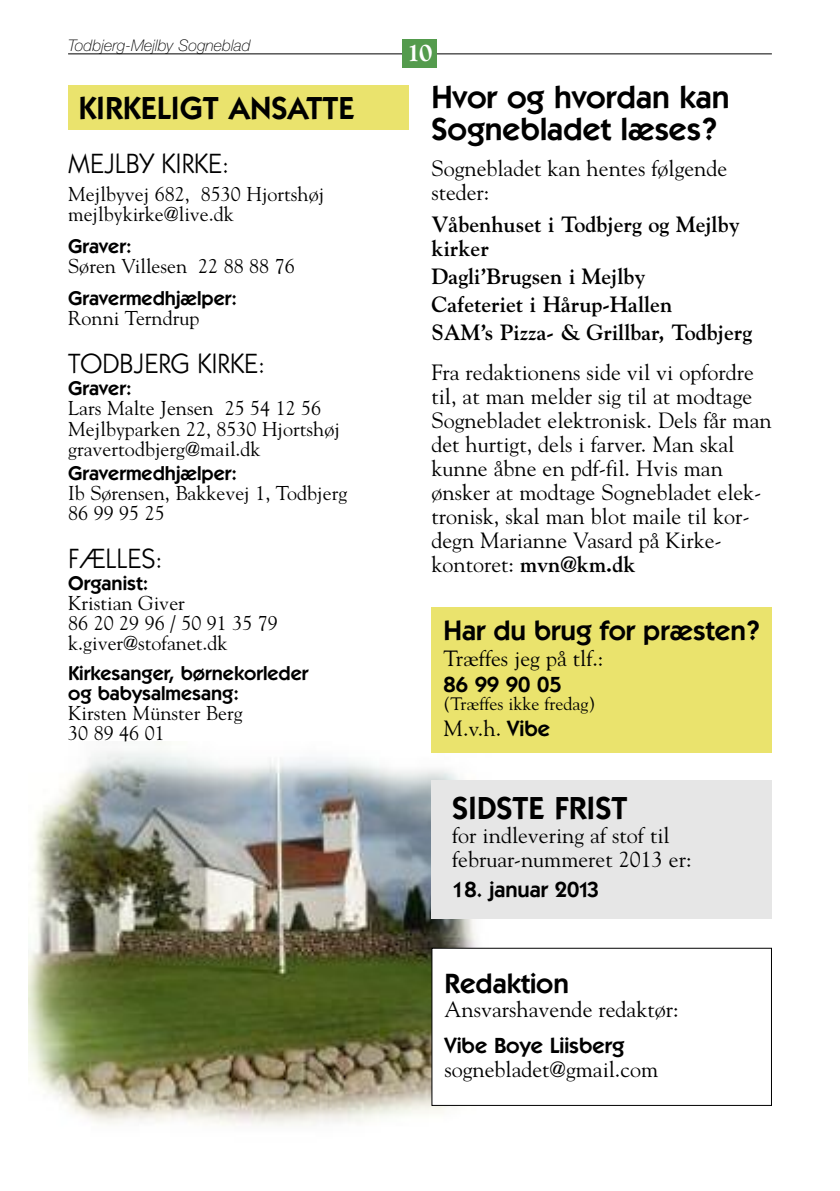
<style>
.page{position:relative;width:840px;height:1191px;background:#fff}
.page>*{position:absolute;margin:0;border:0;box-sizing:border-box;transform-origin:0 0}
.t1{font:600 32px/32px "Itc Kabel";color:#000}
.t2{font:28px "Itc Kabel";color:#000}
.t3{font:600 28px "Itc Kabel";color:#000}
.t4{font:800 24px "Goudy";color:#fff}
.t5{font:22px/24px "Goudy";color:#000}
.t6{font:700 22px/28px "Goudy";color:#000}
.t7{font:600 22px "Itc Kabel";color:#000}
.t8{font:20px/20px "Goudy";color:#000}
.t9{font:600 20px/20px "Itc Kabel";color:#000}
.t10{font:18px "Goudy";color:#000}
.t11{font:italic 100 16px "Helvetica Neue";color:#000}
.s1{font-weight:700}
.s2{font-family:"Itc Kabel";font-weight:600}
</style>
<div class="page">
<img style="left:28px;top:741px;width:463px;height:385px">
<hr style="left:68px;top:54px;width:703px;height:1px;background:#000">
<div style="left:403px;top:40px;width:34px;height:28px;background:#549b4d"></div>
<div style="left:68px;top:85px;width:340px;height:45px;background:#eae36d"></div>
<div style="left:431px;top:607px;width:340px;height:145px;background:#eae36d"></div>
<div style="left:431px;top:780px;width:340px;height:138px;background:#e6e6e6"></div>
<div style="left:431px;top:948px;width:340px;height:157px;background:#fff"></div>
<div style="left:431px;top:947px;width:340px;height:159px;border:1px solid #000"></div>
<p class="t11" style="left:68px;top:40px;width:184px">Todbjerg-Mejlby Sogneblad</p>
<p class="t4" style="left:407px;top:43px;width:27px">10</p>
<h1 class="t1" style="left:78px;top:94px;width:277px">KIRKELIGT ANSATTE</h1>
<h1 class="t1" style="left:431px;top:84px;width:299px">Hvor og hvordan kan<br>Sognebladet læses?</h1>
<p class="t5" style="left:431px;top:157px;width:297px">Sognebladet kan hentes følgende steder:</p>
<p class="t6" style="left:431px;top:213px;width:309px;line-height:24px">Våbenhuset i Todbjerg og Mejlby kirker</p>
<p class="t6" style="left:431px;top:263px;width:322px">Dagli’Brugsen i Mejlby<br>Cafeteriet i Hårup-Hallen<br>SAM’s Pizza- &amp; Grillbar, Todbjerg</p>
<p class="t5" style="left:431px;top:361px;width:341px">Fra redaktionens side vil vi opfordre til, at man melder sig til at modtage Sognebladet elektronisk. Dels får man det hurtigt, dels i farver. Man skal kunne åbne en pdf-fil. Hvis man ønsker at modtage Sognebladet elek&shy;tronisk, skal man blot maile til kor&shy;degn Marianne Vasard på Kirke&shy;kontoret: <span class="s1">mvn@km.dk</span></p>
<p class="t2" style="left:68px;top:153px;width:162px">MEJLBY KIRKE:</p>
<p class="t8" style="left:68px;top:184px;width:257px">Mejlbyvej 682, 8530 Hjortshøj mejlbykirke@live.dk</p>
<p class="t9" style="left:68px;top:238px;width:65px">Graver:</p>
<p class="t8" style="left:68px;top:256px;width:228px">Søren Villesen 22 88 88 76</p>
<p class="t9" style="left:68px;top:290px;width:170px">Gravermedhjælper:</p>
<p class="t8" style="left:68px;top:308px;width:133px">Ronni Terndrup</p>
<p class="t2" style="left:68px;top:353px;width:198px">TODBJERG KIRKE:</p>
<p class="t9" style="left:68px;top:380px;width:65px">Graver:</p>
<p class="t8" style="left:68px;top:398px;width:273px">Lars Malte Jensen 25 54 12 56<br>Mejlbyparken 22, 8530 Hjortshøj gravertodbjerg@mail.dk</p>
<p class="t9" style="left:68px;top:464px;width:170px">Gravermedhjælper:</p>
<p class="t8" style="left:68px;top:482px;width:280px">Ib Sørensen, Bakkevej 1, Todbjerg<br>86 99 95 25</p>
<p class="t2" style="left:68px;top:547px;width:96px">FÆLLES:</p>
<p class="t9" style="left:68px;top:574px;width:81px">Organist:</p>
<p class="t8" style="left:68px;top:592px;width:211px">Kristian Giver<br>86 20 29 96 / 50 91 35 79 k.giver@stofanet.dk</p>
<p class="t9" style="left:68px;top:664px;width:242px">Kirkesanger, børnekorleder og babysalmesang:</p>
<p class="t8" style="left:68px;top:702px;width:176px">Kirsten Münster Berg<br>30 89 46 01</p>
<p class="t3" style="left:443px;top:620px;width:318px">Har du brug for præsten?</p>
<p class="t5" style="left:443px;top:646px;width:161px">Træffes jeg på tlf.:</p>
<p class="t7" style="left:443px;top:676px;width:120px">86 99 90 05</p>
<p class="t10" style="left:443px;top:693px;width:153px">(Træffes ikke fredag)</p>
<p class="t5" style="left:443px;top:716px;width:108px">M.v.h. <span class="s2">Vibe</span></p>
<h1 class="t1" style="left:452px;top:795px;width:177px">SIDSTE FRIST</h1>
<p class="t5" style="left:452px;top:823px;width:241px">for indlevering af stof til februar-nummeret 2013 er:</p>
<p class="t7" style="left:452px;top:882px;width:148px">18. januar 2013</p>
<p class="t3" style="left:444px;top:973px;width:126px">Redaktion</p>
<p class="t5" style="left:444px;top:997px;width:235px">Ansvarshavende redaktør:</p>
<p class="t7" style="left:444px;top:1037px;width:181px">Vibe Boye Liisberg</p>
<p class="t5" style="left:444px;top:1057px;width:215px">sognebladet@gmail.com</p>
</div>
